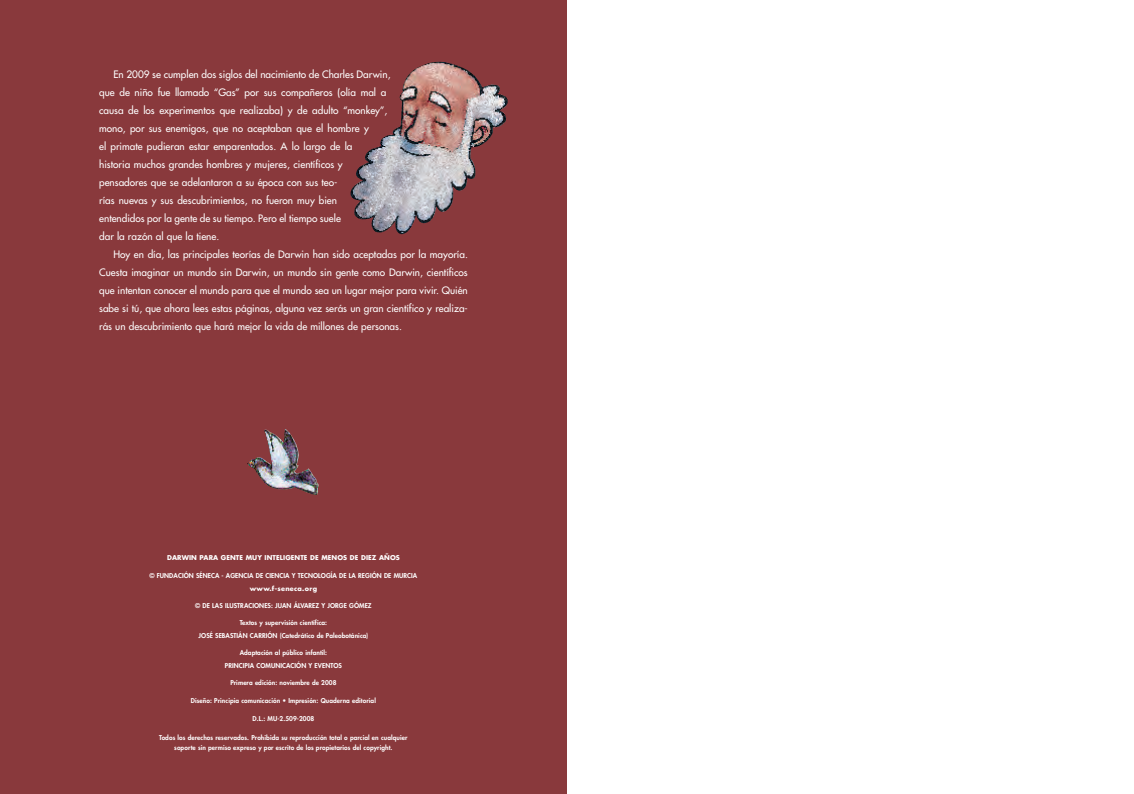
<style>
.page{position:relative;width:1134px;height:794px;background:#fff}
.page>*{position:absolute;margin:0;border:0;box-sizing:border-box;transform-origin:0 0}
.t1{font:33.2px "Futura";color:#fff}
.t2{font:10px/18px "Futura";color:#fff}
.t3{font:800 6.5px/12.8px "Futura";letter-spacing:.01em;color:#fff;text-align:center}
.t4{font:700 6.5px "Futura";letter-spacing:.015em;color:#fff}
.t5{font:700 6.5px "Futura";letter-spacing:.04em;color:#fff}
</style>
<div class="page">
<div style="left:0;top:0;width:567px;height:794px;background:#89393c"></div>
<img style="left:350px;top:62px;width:158px;height:173px">
<img style="left:247px;top:429px;width:72px;height:66px">
<h1 class="t1" style="left:94px;top:63px;width:245px">Colorea al señor</h1>
<p class="t2" style="left:99px;top:65px;width:293px;text-indent:14px">En 2009 se cumplen dos siglos del nacimiento de Charles Darwin, que de niño fue llamado “Gas” por sus compañeros (olía mal a causa de los experimentos que realizaba) y de adulto “monkey”, mono, por sus enemigos, que no aceptaban que el hombre y<br>el primate pudieran estar emparentados. A lo largo de la<br>historia muchos grandes hombres y mujeres, científicos y pensadores que se adelantaron a su época con sus teo-<br>rías nuevas y sus descubrimientos, no fueron muy bien<br>entendidos por la gente de su tiempo. Pero el tiempo suele<br>dar la razón al que la tiene.</p>
<p class="t2" style="left:99px;top:245px;width:370px;text-align:justify;text-indent:14px">Hoy en día, las principales teorías de Darwin han sido aceptadas por la mayoría.<br>Cuesta imaginar un mundo sin Darwin, un mundo sin gente como Darwin, científicos que intentan conocer el mundo para que el mundo sea un lugar mejor para vivir. Quién sabe si tú, que ahora lees estas páginas, alguna vez serás un gran científico y realiza&shy;rás un descubrimiento que hará mejor la vida de millones de personas.</p>
<p class="t4" style="left:167px;top:555px;width:234px">DARWIN PARA GENTE MUY INTELIGENTE DE MENOS DE DIEZ AÑOS</p>
<p class="t3" style="left:149px;top:569px;width:269px">© FUNDACIÓN SÉNECA - AGENCIA DE CIENCIA Y TECNOLOGÍA DE LA REGIÓN DE MURCIA</p>
<p class="t5" style="left:250px;top:585px;width:69px">www.f-seneca.org</p>
<p class="t3" style="left:195px;top:599px;width:178px">© DE LAS ILUSTRACIONES: JUAN ÁLVAREZ Y JORGE GÓMEZ</p>
<p class="t3" style="left:199px;top:617px;width:171px">Textos y supervisión científica:<br>JOSÉ SEBASTIÁN CARRIÓN (Catedrático de Paleobotánica)</p>
<p class="t3" style="left:225px;top:647px;width:118px">Adaptación al público infantil:<br>PRINCIPIA COMUNICACIÓN Y EVENTOS</p>
<p class="t3" style="left:230px;top:677px;width:108px">Primera edición: noviembre de 2008</p>
<p class="t3" style="left:191px;top:694px;width:186px">Diseño: Principia comunicación • Impresión: Quaderna editorial</p>
<p class="t3" style="left:253px;top:713px;width:63px">D.L.: MU-2.509-2008</p>
<p class="t3" style="left:159px;top:733px;width:250px;line-height:10.5px">Todos los derechos reservados. Prohibida su reproducción total o parcial en cualquier soporte sin permiso expreso y por escrito de los propietarios del copyright.</p>
</div>
